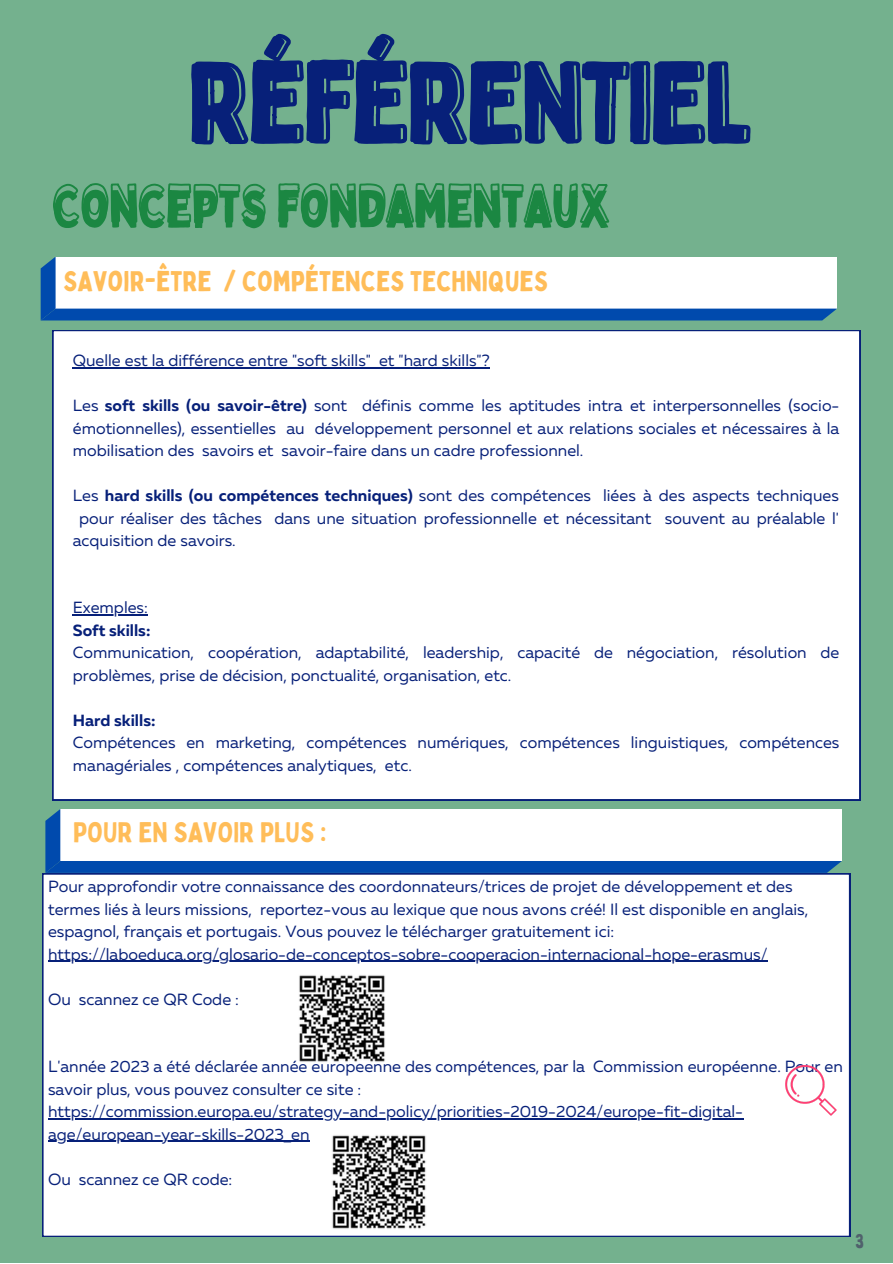
<style>
.page{position:relative;width:893px;height:1264px;background:#fff}
.page>*{position:absolute;margin:0;border:0;box-sizing:border-box;transform-origin:0 0}
.t1{font:109.2px "Bobby Jones";color:#072079}
.t2{font:51.45px "Bobby Jones";color:#1b8742}
.t3{font:28.05px "Bobby Jones";color:#ffbd59}
.t4{font:19.5px "Bobby Jones";color:#50616c}
.t5{font:16.2px/22.5px "Muller";color:#072079}
.t6{font:700 16.2px "Muller";color:#072079}
.s1{font-weight:700}
</style>
<div class="page">
<div style="left:0;top:0;width:892px;height:1262px;background:#74b18e"></div>
<div style="left:53px;top:330px;width:807px;height:470px;background:#fff"></div>
<hr style="left:73px;top:367px;width:298px;height:1px;background:#072079">
<hr style="left:379px;top:367px;width:110px;height:1px;background:#072079">
<hr style="left:73px;top:614px;width:75px;height:1px;background:#072079">
<div style="left:42px;top:873px;width:807px;height:363px;background:#fff"></div>
<hr style="left:48px;top:960px;width:719px;height:1px;background:#072079">
<hr style="left:48px;top:1118px;width:695px;height:1px;background:#072079">
<hr style="left:48px;top:1140px;width:261px;height:1px;background:#072079">
<img style="left:777px;top:1057px;width:59px;height:58px">
<img style="left:298px;top:974px;width:88px;height:88px">
<svg style="left:41px;top:257px;width:796px;height:63px;background:#c1d3ea"></svg>
<svg style="left:45px;top:809px;width:796px;height:63px;background:#cedcef"></svg>
<img style="left:331px;top:1134px;width:97px;height:96px">
<svg style="left:52px;top:183px;width:556px;height:91px"></svg>
<svg style="left:193px;top:33px;width:558px;height:112px"></svg>
<h1 class="t1" style="left:187px;top:34px;width:563px">RÉFÉRENTIEL</h1>
<h2 class="t2" style="left:53px;top:177px;width:559px">CONCEPTS FONDAMENTAUX</h2>
<h3 class="t3" style="left:63px;top:264px;width:486px">SAVOIR-ÊTRE / COMPÉTENCES TECHNIQUES</h3>
<p class="t5" style="left:73px;top:350px;width:418px">Quelle est la différence entre "soft skills" et "hard skills"?</p>
<p class="t5" style="left:73px;top:395px;width:768px;text-align:justify">Les <span class="s1">soft skills (ou savoir-être)</span> sont définis comme les aptitudes intra et interpersonnelles (socio&shy;émotionnelles), essentielles au développement personnel et aux relations sociales et nécessaires à la mobilisation des savoirs et savoir-faire dans un cadre professionnel.</p>
<p class="t5" style="left:73px;top:485px;width:767px">Les <span class="s1">hard skills (ou compétences techniques)</span> sont des compétences liées à des aspects techniques</p>
<p class="t5" style="left:79px;top:508px;width:761px">pour réaliser des tâches dans une situation professionnelle et nécessitant souvent au préalable l'</p>
<p class="t5" style="left:73px;top:530px;width:164px">acquisition de savoirs.</p>
<p class="t5" style="left:73px;top:598px;width:76px">Exemples:</p>
<p class="t6" style="left:73px;top:623px;width:79px">Soft skills:</p>
<p class="t5" style="left:73px;top:643px;width:768px">Communication, coopération, adaptabilité, leadership, capacité de négociation, résolution de problèmes, prise de décision, ponctualité, organisation, etc.</p>
<p class="t6" style="left:73px;top:713px;width:84px">Hard skills:</p>
<p class="t5" style="left:73px;top:732px;width:768px">Compétences en marketing, compétences numériques, compétences linguistiques, compétences managériales , compétences analytiques, etc.</p>
<h3 class="t3" style="left:73px;top:814px;width:254px">POUR EN SAVOIR PLUS :</h3>
<p class="t5" style="left:48px;top:876px;width:761px">Pour approfondir votre connaissance des coordonnateurs/trices de projet de développement et des termes liés à leurs missions, reportez-vous au lexique que nous avons créé! Il est disponible en anglais, espagnol, français et portugais. Vous pouvez le télécharger gratuitement ici: https://laboeduca.org/glosario-de-conceptos-sobre-cooperacion-internacional-hope-erasmus/</p>
<p class="t5" style="left:48px;top:989px;width:192px">Ou scannez ce QR Code :</p>
<p class="t5" style="left:48px;top:1056px;width:796px">L'année 2023 a été déclarée année européenne des compétences, par la Commission européenne. Pour en savoir plus, vous pouvez consulter ce site : https://commission.europa.eu/strategy-and-policy/priorities-2019-2024/europe-fit-digital&shy;age/european-year-skills-2023_en</p>
<p class="t5" style="left:48px;top:1168px;width:186px">Ou scannez ce QR code:</p>
<p class="t4" style="left:855px;top:1229px;width:10px">3</p>
</div>
